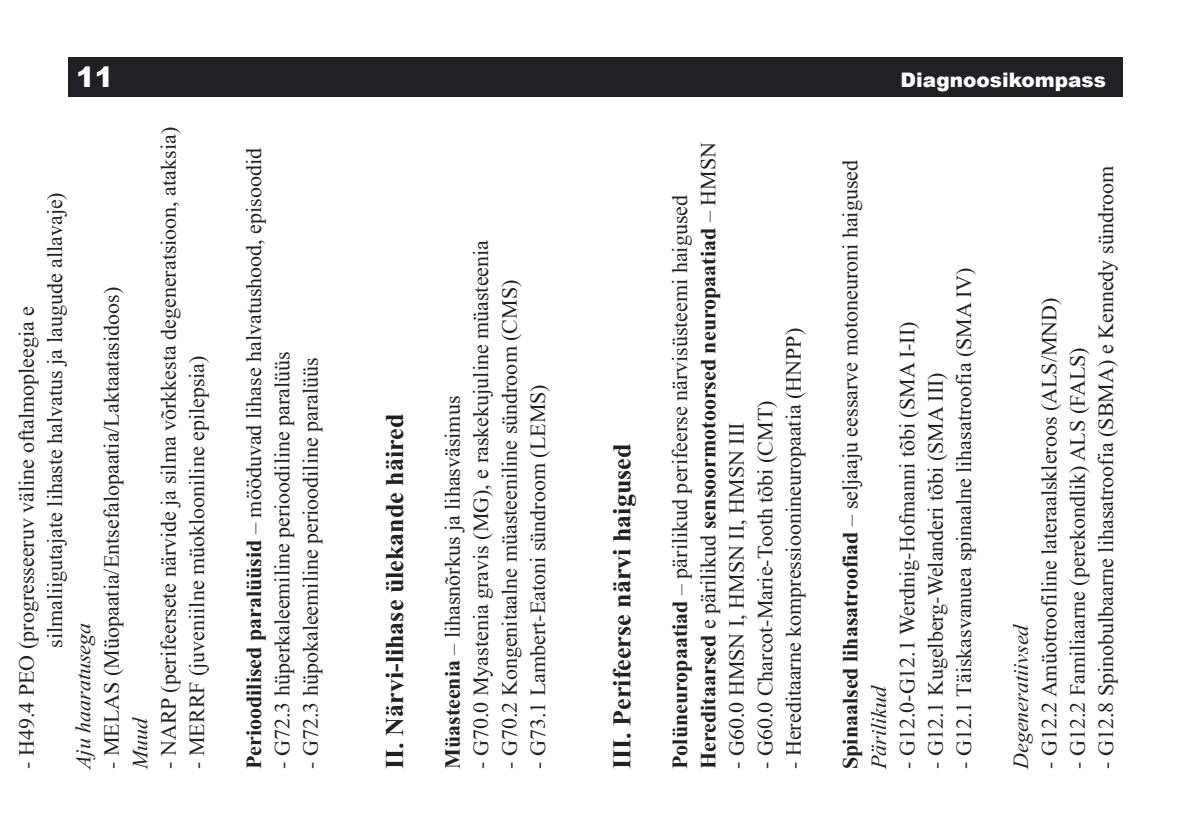
<style>
.page{position:relative;width:1191px;height:840px;background:#fff}
.page>*{position:absolute;margin:0;border:0;box-sizing:border-box;transform-origin:0 0}
.t1{font:900 28px "Arial";color:#fff}
.t2{font:700 26px "EE Times New Roman";color:#202124}
.t3{font:22px/28.4px "EE Times New Roman";color:#202124}
.t4{font:700 22px/28.4px "EE Times New Roman";color:#202124}
.t5{font:italic 22px "EE Times New Roman";color:#202124}
.t6{font:900 20px "Arial";color:#fff}
.s1{font-weight:700}
.s2{font-weight:400}
.s3{font-style:italic}
</style>
<div class="page">
<div style="left:68px;top:57px;width:1055px;height:39px;background:#202124"></div>
<p class="t1" style="left:76px;top:57px;width:39px">11</p>
<p class="t6" style="left:900px;top:65px;width:207px">Diagnoosikompass</p>
<p class="t3" style="left:12px;top:647px;width:457px;text-indent:-121px;rotate:-90deg">- H49.4 PEO (progresseeruv väline oftalmopleegia e silmaliigutajate lihaste halvatus ja laugude allavaje)</p>
<p class="t5" style="left:71px;top:768px;width:148px;rotate:-90deg">Aju haaratusega</p>
<p class="t3" style="left:97px;top:768px;width:483px;rotate:-90deg">- MELAS (Müopaatia/Entsefalopaatia/Laktaatasidoos)</p>
<p class="t5" style="left:128px;top:768px;width:54px;rotate:-90deg">Muud</p>
<p class="t3" style="left:154px;top:768px;width:643px;rotate:-90deg">- NARP (perifeersete närvide ja silma võrkkesta degeneratsioon, ataksia)</p>
<p class="t3" style="left:183px;top:768px;width:415px;rotate:-90deg">- MERRF (juveniilne müoklooniline epilepsia)</p>
<p class="t3" style="left:239px;top:768px;width:622px;rotate:-90deg"><span class="s1">Perioodilised paralüüsid</span> – mööduvad lihase halvatushood, episoodid</p>
<p class="t3" style="left:268px;top:768px;width:419px;rotate:-90deg">- G72.3 hüperkaleemiline perioodiline paralüüs</p>
<p class="t3" style="left:296px;top:768px;width:413px;rotate:-90deg">- G72.3 hüpokaleemiline perioodiline paralüüs</p>
<p class="t2" style="left:379px;top:768px;width:356px;rotate:-90deg">II. Närvi-lihase ülekande häired</p>
<p class="t3" style="left:438px;top:768px;width:374px;rotate:-90deg"><span class="s1">Müasteenia</span> – lihasnõrkus ja lihasväsimus</p>
<p class="t3" style="left:467px;top:768px;width:530px;rotate:-90deg">- G70.0 Myastenia gravis (MG), e raskekujuline müasteenia</p>
<p class="t3" style="left:495px;top:768px;width:490px;rotate:-90deg">- G70.2 Kongenitaalne müasteeniline sündroom (CMS)</p>
<p class="t3" style="left:523px;top:768px;width:386px;rotate:-90deg">- G73.1 Lambert-Eatoni sündroom (LEMS)</p>
<p class="t2" style="left:606px;top:768px;width:326px;rotate:-90deg">III. Perifeerse närvi haigused</p>
<p class="t4" style="left:665px;top:768px;width:628px;rotate:-90deg">Polüneuropaatiad <span class="s2">– pärilikud perifeerse närvisüsteemi haigused<br></span>Hereditaarsed <span class="s2">e pärilikud</span> sensoormotoorsed neuropaatiad <span class="s2">– HMSN</span></p>
<p class="t3" style="left:722px;top:768px;width:347px;rotate:-90deg">- G60.0 HMSN I, HMSN II, HMSN III</p>
<p class="t3" style="left:751px;top:768px;width:370px;rotate:-90deg">- G60.0 Charcot-Marie-Tooth tõbi (CMT)</p>
<p class="t3" style="left:779px;top:768px;width:442px;rotate:-90deg">- Hereditaarne kompressioonineuropaatia (HNPP)</p>
<p class="t3" style="left:836px;top:768px;width:610px;rotate:-90deg"><span class="s1">Spinaalsed lihasatroofiad</span> – seljaaju eessarve motoneuroni haigused<br><span class="s3">Pärilikud</span></p>
<p class="t3" style="left:893px;top:768px;width:448px;rotate:-90deg">- G12.0-G12.1 Werdnig-Hofmanni tõbi (SMA I-II)</p>
<p class="t3" style="left:921px;top:768px;width:398px;rotate:-90deg">- G12.1 Kugelberg-Welanderi tõbi (SMA III)</p>
<p class="t3" style="left:949px;top:768px;width:503px;rotate:-90deg">- G12.1 Täiskasvanuea spinaalne lihasatroofia (SMA IV)</p>
<p class="t5" style="left:1008px;top:768px;width:147px;rotate:-90deg">Degeneratiivsed</p>
<p class="t3" style="left:1035px;top:768px;width:473px;rotate:-90deg">- G12.2 Amüotroofiline lateraalskleroos (ALS/MND)</p>
<p class="t3" style="left:1063px;top:768px;width:423px;rotate:-90deg">- G12.2 Familiaarne (perekondlik) ALS (FALS)</p>
<p class="t3" style="left:1091px;top:768px;width:604px;rotate:-90deg">- G12.8 Spinobulbaarne lihasatroofia (SBMA) e Kennedy sündroom</p>
</div>
